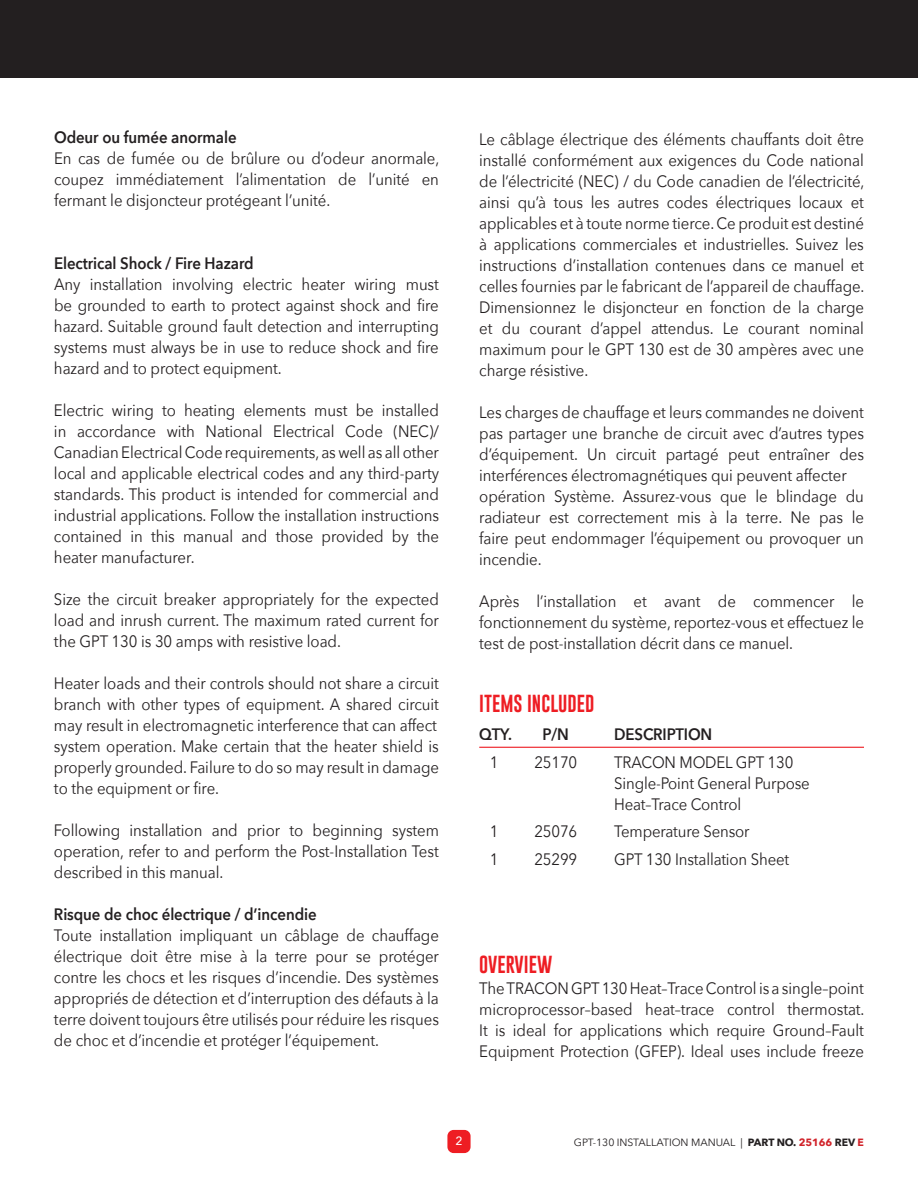
<style>
.page{position:relative;width:918px;height:1188px;background:#fff}
.page>*{position:absolute;margin:0;border:0;box-sizing:border-box;transform-origin:0 0}
.t1{font:18px "Gobold";color:#ee1d23}
.t2{font:16.5px/21px "Avenir Next";letter-spacing:-.005em;color:#231f20;text-align:justify;scale:.91 1}
.t3{font:600 16.5px "Avenir Next";letter-spacing:-.005em;color:#231f20;scale:.91 1}
.t4{font:500 12px "Avenir Next";color:#fff}
.t5{font:10.5px "Avenir Next";letter-spacing:-.005em;color:#231f20}
.s1{font-weight:700}
.s2{font-weight:700;color:#d1232a}
</style>
<div class="page">
<div style="left:447px;top:1130px;width:24px;height:23px;background:#ee1d23;border-radius:6px"></div>
<div style="left:0;top:0;width:918px;height:78px;background:#231f20"></div>
<hr style="left:479px;top:747px;width:385px;height:1px;background:#ee1d23">
<p class="t3" style="left:54px;top:123px;width:202px">Odeur ou fumée anormale</p>
<p class="t2" style="left:54px;top:147px;width:425px">En cas de fumée ou de brûlure ou d’odeur anormale, coupez immédiatement l’alimentation de l’unité en fermant le disjoncteur protégeant l’unité.</p>
<p class="t3" style="left:54px;top:250px;width:221px">Electrical Shock / Fire Hazard</p>
<p class="t2" style="left:54px;top:273px;width:425px">Any installation involving electric heater wiring must be grounded to earth to protect against shock and fire hazard. Suitable ground fault detection and interrupting systems must always be in use to reduce shock and fire hazard and to protect equipment.</p>
<p class="t2" style="left:54px;top:399px;width:425px">Electric wiring to heating elements must be installed in accordance with National Electrical Code (NEC)/ Canadian Electrical Code requirements, as well as all other local and applicable electrical codes and any third-party standards. This product is intended for commercial and industrial applications. Follow the installation instructions contained in this manual and those provided by the heater manufacturer.</p>
<p class="t2" style="left:54px;top:589px;width:425px">Size the circuit breaker appropriately for the expected load and inrush current. The maximum rated current for the GPT 130 is 30 amps with resistive load.</p>
<p class="t2" style="left:54px;top:673px;width:425px;text-align:left">Heater loads and their controls should not share a circuit branch with other types of equipment. A shared circuit may result in electromagnetic interference that can affect system operation. Make certain that the heater shield is properly grounded. Failure to do so may result in damage to the equipment or fire.</p>
<p class="t2" style="left:54px;top:820px;width:425px">Following installation and prior to beginning system operation, refer to and perform the Post-Installation Test described in this manual.</p>
<p class="t3" style="left:54px;top:901px;width:290px">Risque de choc électrique / d’incendie</p>
<p class="t2" style="left:54px;top:925px;width:425px">Toute installation impliquant un câblage de chauffage électrique doit être mise à la terre pour se protéger contre les chocs et les risques d’incendie. Des systèmes appropriés de détection et d’interruption des défauts à la terre doivent toujours être utilisés pour réduire les risques de choc et d’incendie et protéger l’équipement.</p>
<p class="t2" style="left:479px;top:128px;width:425px">Le câblage électrique des éléments chauffants doit être installé conformément aux exigences du Code national de l’électricité (NEC) / du Code canadien de l’électricité, ainsi qu’à tous les autres codes électriques locaux et applicables et à toute norme tierce. Ce produit est destiné à applications commerciales et industrielles. Suivez les instructions d’installation contenues dans ce manuel et celles fournies par le fabricant de l’appareil de chauffage.<br>Dimensionnez le disjoncteur en fonction de la charge et du courant d’appel attendus. Le courant nominal maximum pour le GPT 130 est de 30 ampères avec une charge résistive.</p>
<p class="t2" style="left:479px;top:401px;width:424px;text-align:left">Les charges de chauffage et leurs commandes ne doivent pas partager une branche de circuit avec d’autres types d’équipement. Un circuit partagé peut entraîner des interférences électromagnétiques qui peuvent affecter opération Système. Assurez-vous que le blindage du radiateur est correctement mis à la terre. Ne pas le faire peut endommager l’équipement ou provoquer un incendie.</p>
<p class="t2" style="left:479px;top:590px;width:424px">Après l’installation et avant de commencer le fonctionnement du système, reportez-vous et effectuez le test de post-installation décrit dans ce manuel.</p>
<p class="t1" style="left:479px;top:692px;width:117px">ITEMS INCLUDED</p>
<p class="t3" style="left:479px;top:720px;width:37px">QTY.</p>
<p class="t3" style="left:543px;top:720px;width:30px">P/N</p>
<p class="t3" style="left:614px;top:720px;width:109px">DESCRIPTION</p>
<p class="t2" style="left:490px;top:751px;width:11px">1</p>
<p class="t2" style="left:534px;top:751px;width:49px">25170</p>
<p class="t2" style="left:614px;top:751px;width:216px;text-align:left">TRACON MODEL GPT 130<br>Single-Point General Purpose<br>Heat–Trace Control</p>
<p class="t2" style="left:490px;top:821px;width:11px">1</p>
<p class="t2" style="left:534px;top:821px;width:49px">25076</p>
<p class="t2" style="left:614px;top:821px;width:150px">Temperature Sensor</p>
<p class="t2" style="left:490px;top:848px;width:11px">1</p>
<p class="t2" style="left:534px;top:848px;width:49px">25299</p>
<p class="t2" style="left:614px;top:848px;width:194px">GPT 130 Installation Sheet</p>
<p class="t1" style="left:479px;top:953px;width:74px">OVERVIEW</p>
<p class="t2" style="left:479px;top:977px;width:425px">The TRACON GPT 130 Heat–Trace Control is a single–point microprocessor–based heat–trace control thermostat.<br>It is ideal for applications which require Ground–Fault Equipment Protection (GFEP). Ideal uses include freeze</p>
<p class="t4" style="left:455px;top:1131px;width:9px">2</p>
<p class="t5" style="left:574px;top:1133px;width:292px">GPT-130 INSTALLATION MANUAL | <span class="s1">PART NO.</span> <span class="s2">25166</span> <span class="s1">REV</span> <span class="s2">E</span></p>
</div>
